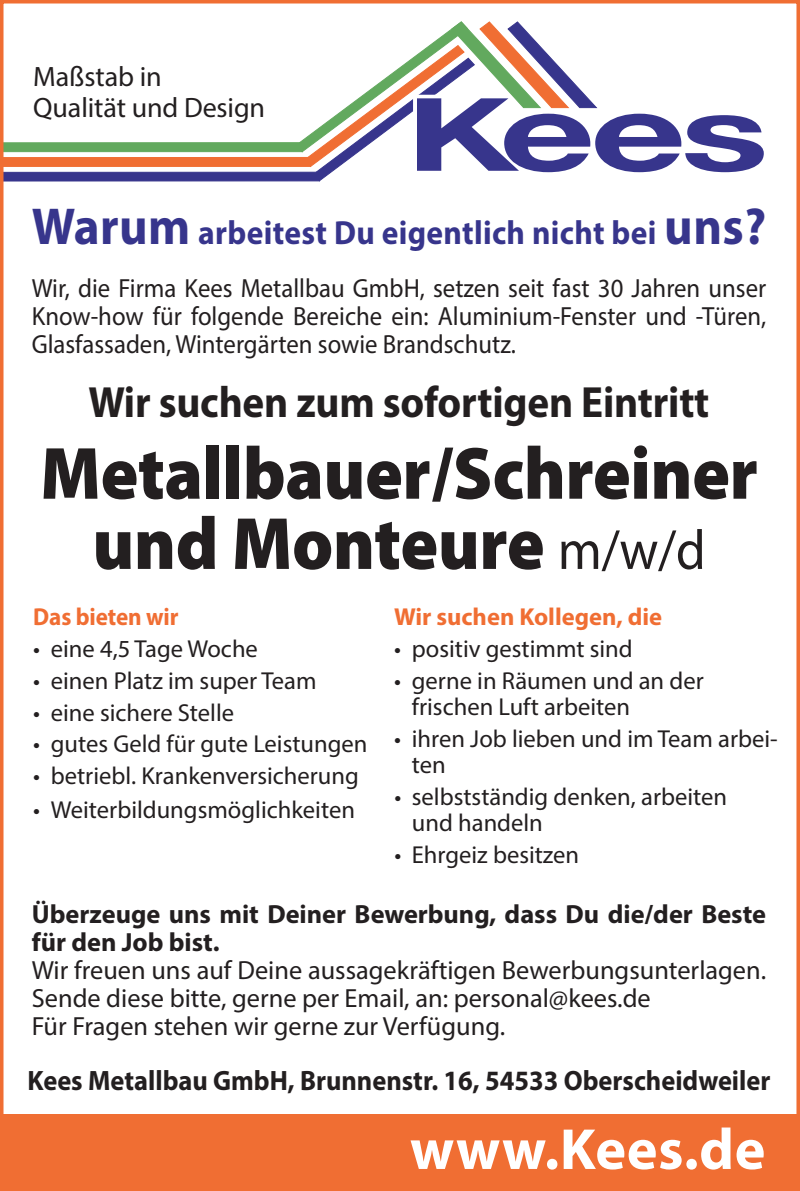
<style>
.page{position:relative;width:800px;height:1191px;background:#fff}
.page>*{position:absolute;margin:0;border:0;box-sizing:border-box;transform-origin:0 0}
.t1{font:900 74.7px/70.2px "Myriad Pro";letter-spacing:-.005em;color:#231f20;text-align:center;scale:.94 1}
.t2{font:700 58.5px "Myriad Pro";letter-spacing:.01em;color:#fff}
.t3{font:700 43.8px "Myriad Pro";letter-spacing:-.005em;color:#231f20;scale:.94 1}
.t4{font:700 33.6px "Myriad Pro";letter-spacing:.01em;color:#37358c;scale:.94 1}
.t5{font:700 28.2px "Myriad Pro";color:#231f20;scale:.94 1}
.t6{font:28.2px/31.5px "Myriad Pro";letter-spacing:-.005em;color:#231f20}
.t7{font:26.4px/28.2px "Myriad Pro";color:#231f20;text-align:justify;scale:.94 1}
.t8{font:26.4px/28.2px "Myriad Pro";color:#231f20}
.t9{font:700 26.4px/28.2px "Myriad Pro";color:#231f20}
.t10{font:24.6px/26.4px "Myriad Pro";color:#231f20}
.t11{font:700 24.6px "Myriad Pro";color:#f06e33}
.t12{font:700 24.6px "Myriad Pro";color:#f06e33;scale:.94 1}
.s1{font-size:52.2px}
.s2{font-weight:400;font-size:56.1px}
</style>
<div class="page">
<div style="left:0;top:1114px;width:799px;height:77px;background:#f06e33"></div>
<svg style="left:5px;top:21px;width:758px;height:161px"></svg>
<div style="left:0;top:0;width:799px;height:1191px;border:4px solid #f06e33"></div>
<p class="t6" style="left:33px;top:60px;width:233px">Maßstab in<br>Qualität und Design</p>
<h3 class="t4" style="left:32px;top:211px;width:782px"><span class="s1">Warum</span> arbeitest Du eigentlich nicht bei <span class="s1">uns?</span></h3>
<p class="t7" style="left:32px;top:273px;width:782px">Wir, die Firma Kees Metallbau GmbH, setzen seit fast 30 Jahren unser Know-how für folgende Bereiche ein: Aluminium-Fenster und -Türen, Glasfassaden, Wintergärten sowie Brandschutz.</p>
<h3 class="t3" style="left:89px;top:374px;width:661px">Wir suchen zum sofortigen Eintritt</h3>
<h1 class="t1" style="left:40px;top:439px;width:764px">Metallbauer/Schreiner und Monteure <span class="s2">m/w/d</span></h1>
<p class="t12" style="left:33px;top:601px;width:156px">Das bieten wir</p>
<p class="t10" style="left:33px;top:635px;width:226px">• eine 4,5 Tage Woche</p>
<p class="t10" style="left:33px;top:667px;width:285px">• einen Platz im super Team</p>
<p class="t10" style="left:33px;top:698px;width:202px">• eine sichere Stelle</p>
<p class="t10" style="left:33px;top:730px;width:335px">• gutes Geld für gute Leistungen</p>
<p class="t10" style="left:33px;top:762px;width:327px">• betriebl. Krankenversicherung</p>
<p class="t10" style="left:33px;top:796px;width:323px">• Weiterbildungsmöglichkeiten</p>
<p class="t11" style="left:394px;top:601px;width:269px">Wir suchen Kollegen, die</p>
<p class="t10" style="left:394px;top:635px;width:240px">• positiv gestimmt sind</p>
<p class="t10" style="left:412px;top:667px;width:293px;text-indent:-18px">• gerne in Räumen und an der frischen Luft arbeiten</p>
<p class="t10" style="left:412px;top:725px;width:367px;text-indent:-18px">• ihren Job lieben und im Team arbei&shy;ten</p>
<p class="t10" style="left:412px;top:783px;width:317px;text-indent:-18px">• selbstständig denken, arbeiten und handeln</p>
<p class="t10" style="left:394px;top:841px;width:186px">• Ehrgeiz besitzen</p>
<p class="t9" style="left:32px;top:899px;width:735px">Überzeuge uns mit Deiner Bewerbung, dass Du die/der Beste für den Job bist.</p>
<p class="t8" style="left:32px;top:955px;width:735px">Wir freuen uns auf Deine aussagekräftigen Bewerbungsunterlagen.<br>Sende diese bitte, gerne per Email, an: personal@kees.de<br>Für Fragen stehen wir gerne zur Verfügung.</p>
<p class="t5" style="left:28px;top:1062px;width:791px">Kees Metallbau GmbH, Brunnenstr. 16, 54533 Oberscheidweiler</p>
<h2 class="t2" style="left:410px;top:1111px;width:357px">www.Kees.de</h2>
</div>
